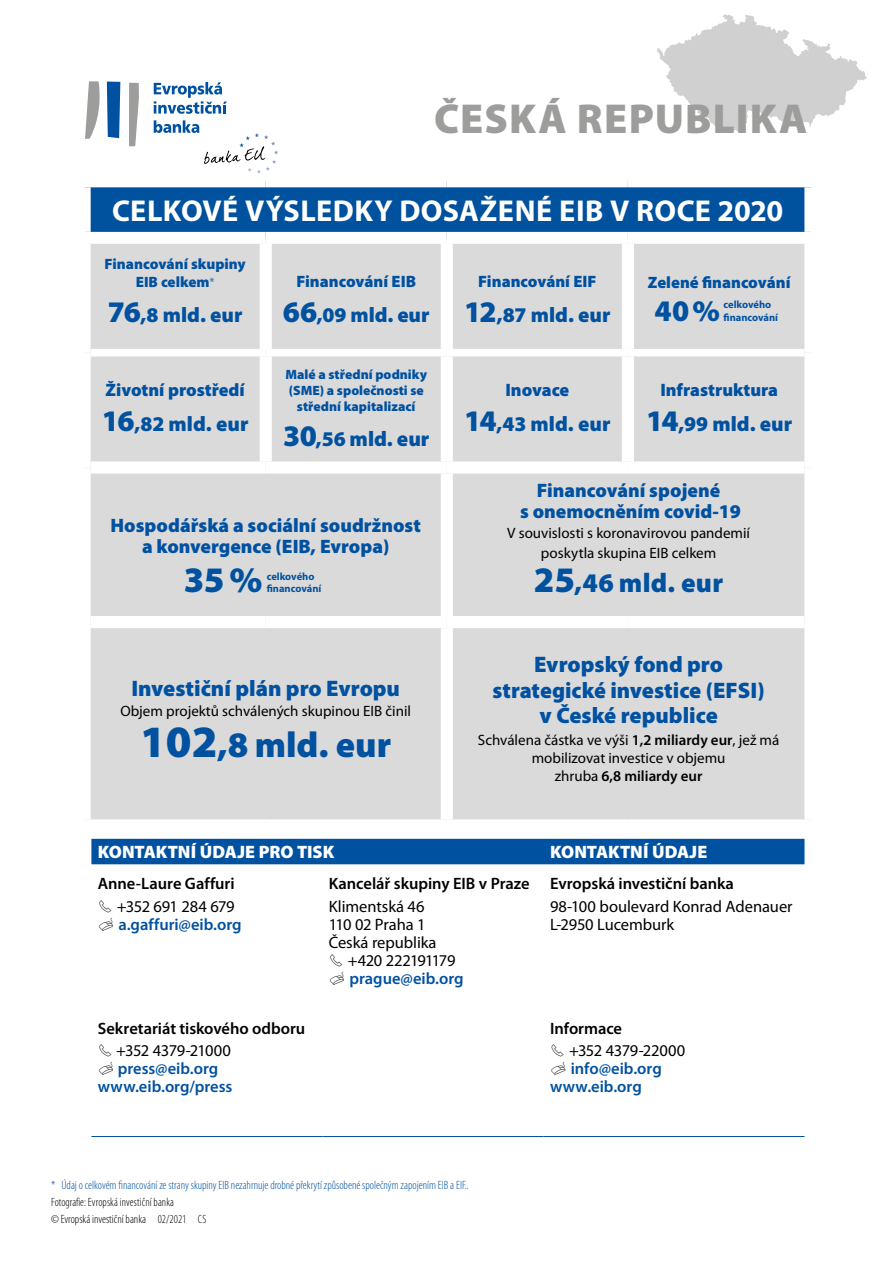
<style>
.page{position:relative;width:893px;height:1263px;background:#fff}
.page>*{position:absolute;margin:0;border:0;box-sizing:border-box;transform-origin:0 0}
.t1{font:900 42px "Myriad Pro";letter-spacing:.03em;color:#9d9d9c}
.t2{font:900 36px "Myriad Pro";color:#0051a0}
.t3{font:700 30.3px "Myriad Pro";letter-spacing:.015em;color:#fff}
.t4{font:900 30px "Myriad Pro";color:#0051a0}
.t5{font:900 27px "Myriad Pro";letter-spacing:.01em;color:#0051a0}
.t6{font:900 22.5px/25.5px "Myriad Pro";color:#0051a1;text-align:center}
.t7{font:900 21.15px "Myriad Pro";letter-spacing:-.005em;color:#0051a0}
.t8{font:900 21px "Myriad Pro";color:#0051a0}
.t9{font:900 19.5px/21px "Myriad Pro";color:#0051a1;text-align:center}
.t10{font:900 18px "Myriad Pro";color:#0051a1}
.t11{font:900 18px "Myriad Pro";letter-spacing:-.005em;color:#fff}
.t12{font:600 16.5px/18px "Myriad Pro";color:#0051a0}
.t13{font:600 16.5px "Myriad Pro";color:#000}
.t14{font:16.5px/18px "Myriad Pro";letter-spacing:-.005em;color:#000}
.t15{font:900 16.5px "Myriad Pro";color:#0051a1}
.t16{font:16.5px "Myriad Pro";letter-spacing:-.025em;color:#000}
.t17{font:15px/18px "Myriad Pro";color:#000;text-align:center}
.t18{font:900 15px/18px "Myriad Pro";color:#0051a1;text-align:center}
.t19{font:900 13.5px/16.2px "Myriad Pro";color:#0051a1;text-align:center}
.t20{font:300 condensed 12px "Myriad Pro";color:#0051a0}
.t21{font:300 condensed 12px "Myriad Pro";color:#000}
.t22{font:700 10.5px/12.6px "Myriad Pro";color:#0051a1}
.s1{font-weight:300;font-size:13.5px;color:#0051a0}
.s2{font-size:30px}
.s3{font-size:21px}
.s4{font-size:45px}
.s5{font-size:36px}
.s6{font-weight:600}
.s7{color:#000}
.s8{font-weight:400;color:#000}
</style>
<div class="page">
<svg style="left:657px;top:14px;width:210px;height:119px"></svg>
<svg style="left:85px;top:81px;width:15px;height:58px"></svg>
<svg style="left:107px;top:82px;width:13px;height:56px"></svg>
<svg style="left:129px;top:83px;width:10px;height:63px"></svg>
<svg style="left:154px;top:82px;width:73px;height:32px"></svg>
<svg style="left:154px;top:120px;width:124px;height:54px"></svg>
<div style="left:85px;top:181px;width:725px;height:57px;background:#00519e"></div>
<div style="left:91px;top:244px;width:713px;height:575px;background:#dadada"></div>
<div style="left:622px;top:244px;width:12px;height:105px;background:#fff"></div>
<div style="left:622px;top:356px;width:12px;height:105px;background:#fff"></div>
<div style="left:260px;top:244px;width:12px;height:105px;background:#fff"></div>
<div style="left:441px;top:244px;width:12px;height:105px;background:#fff"></div>
<div style="left:260px;top:356px;width:12px;height:105px;background:#fff"></div>
<div style="left:441px;top:356px;width:12px;height:105px;background:#fff"></div>
<div style="left:91px;top:461px;width:175px;height:13px;background:#fff"></div>
<div style="left:266px;top:461px;width:181px;height:13px;background:#fff"></div>
<div style="left:447px;top:461px;width:181px;height:13px;background:#fff"></div>
<div style="left:441px;top:474px;width:12px;height:142px;background:#fff"></div>
<div style="left:628px;top:461px;width:176px;height:13px;background:#fff"></div>
<div style="left:91px;top:349px;width:175px;height:7px;background:#fff"></div>
<div style="left:266px;top:349px;width:181px;height:7px;background:#fff"></div>
<div style="left:447px;top:349px;width:181px;height:7px;background:#fff"></div>
<div style="left:628px;top:349px;width:176px;height:7px;background:#fff"></div>
<div style="left:91px;top:616px;width:175px;height:12px;background:#fff"></div>
<div style="left:266px;top:616px;width:181px;height:12px;background:#fff"></div>
<div style="left:447px;top:616px;width:181px;height:12px;background:#fff"></div>
<div style="left:441px;top:628px;width:12px;height:191px;background:#fff"></div>
<div style="left:628px;top:616px;width:176px;height:12px;background:#fff"></div>
<div style="left:79px;top:175px;width:187px;height:12px;background:#fff"></div>
<div style="left:79px;top:187px;width:12px;height:45px;background:#fff"></div>
<div style="left:266px;top:175px;width:181px;height:12px;background:#fff"></div>
<div style="left:447px;top:175px;width:181px;height:12px;background:#fff"></div>
<div style="left:628px;top:175px;width:188px;height:12px;background:#fff"></div>
<div style="left:804px;top:187px;width:12px;height:45px;background:#fff"></div>
<div style="left:79px;top:232px;width:187px;height:12px;background:#fff"></div>
<div style="left:266px;top:232px;width:181px;height:12px;background:#fff"></div>
<div style="left:447px;top:232px;width:181px;height:12px;background:#fff"></div>
<div style="left:628px;top:232px;width:188px;height:12px;background:#fff"></div>
<div style="left:91px;top:839px;width:713px;height:25px;background:#0051a0"></div>
<hr style="left:91px;top:1136px;width:231px;height:1px;background:#0051a0">
<hr style="left:322px;top:1136px;width:222px;height:1px;background:#0051a0">
<hr style="left:544px;top:1136px;width:260px;height:1px;background:#0051a0">
<h1 class="t1" style="left:434px;top:95px;width:375px">ČESKÁ REPUBLIKA</h1>
<h3 class="t3" style="left:112px;top:194px;width:673px">CELKOVÉ VÝSLEDKY DOSAŽENÉ EIB V ROCE 2020</h3>
<p class="t18" style="left:105px;top:255px;width:143px">Financování skupiny<br>EIB celkem<span class="s1">*</span></p>
<h3 class="t8" style="left:108px;top:303px;width:136px"><span class="s2">76</span>,8 mld. eur</h3>
<p class="t15" style="left:296px;top:273px;width:121px">Financování EIB</p>
<h3 class="t8" style="left:283px;top:303px;width:148px"><span class="s2">66</span>,09 mld. eur</h3>
<p class="t15" style="left:478px;top:273px;width:120px">Financování EIF</p>
<h3 class="t8" style="left:464px;top:303px;width:148px"><span class="s2">12</span>,87 mld. eur</h3>
<p class="t15" style="left:648px;top:273px;width:144px">Zelené financování</p>
<h3 class="t4" style="left:654px;top:294px;width:67px">40%</h3>
<p class="t22" style="left:723px;top:298px;width:56px">celkového financování</p>
<p class="t10" style="left:106px;top:380px;width:141px">Životní prostředí</p>
<h3 class="t8" style="left:102px;top:412px;width:148px"><span class="s2">16</span>,82 mld. eur</h3>
<p class="t19" style="left:285px;top:366px;width:143px">Malé a střední podniky (SME) a společnosti se střední kapitalizací</p>
<h3 class="t7" style="left:283px;top:426px;width:148px"><span class="s2">30</span><span class="s3">,56</span> mld. eur</h3>
<h3 class="t9" style="left:111px;top:515px;width:312px">Hospodářská a sociální soudržnost a konvergence (EIB, Evropa)</h3>
<h2 class="t2" style="left:184px;top:560px;width:80px">35%</h2>
<p class="t22" style="left:267px;top:570px;width:56px">celkového financování</p>
<h3 class="t6" style="left:131px;top:676px;width:270px">Investiční plán pro Evropu</h3>
<p class="t17" style="left:120px;top:702px;width:292px">Objem projektů schválených skupinou EIB činil</p>
<h2 class="t2" style="left:140px;top:725px;width:253px"><span class="s4">102</span>,8 mld. eur</h2>
<p class="t10" style="left:505px;top:380px;width:65px">Inovace</p>
<h3 class="t8" style="left:464px;top:412px;width:148px"><span class="s2">14</span>,43 mld. eur</h3>
<p class="t10" style="left:660px;top:380px;width:119px">Infrastruktura</p>
<h3 class="t8" style="left:646px;top:412px;width:148px"><span class="s2">14</span>,99 mld. eur</h3>
<h3 class="t9" style="left:520px;top:480px;width:223px">Financování spojené<br>s onemocněním covid-19</h3>
<p class="t17" style="left:507px;top:523px;width:244px;line-height:19.6px">V souvislosti s koronavirovou pandemií poskytla skupina EIB celkem</p>
<h3 class="t5" style="left:534px;top:568px;width:191px"><span class="s5">25</span>,46 mld. eur</h3>
<h3 class="t6" style="left:492px;top:652px;width:274px">Evropský fond pro strategické investice (EFSI) v České republice</h3>
<p class="t17" style="left:478px;top:732px;width:303px">Schválena částka ve výši <span class="s6">1,2 miliardy eur</span>, jež má mobilizovat investice v objemu<br>zhruba <span class="s6">6,8 miliardy eur</span></p>
<p class="t11" style="left:98px;top:842px;width:238px">KONTAKTNÍ ÚDAJE PRO TISK</p>
<p class="t11" style="left:550px;top:842px;width:159px">KONTAKTNÍ ÚDAJE</p>
<p class="t13" style="left:98px;top:875px;width:138px">Anne-Laure Gaffuri</p>
<p class="t12" style="left:118px;top:897px;width:125px;text-indent:-21px"><span class="s7">✓</span> <span class="s8">+352 691 284 679 </span>a.gaffuri@eib.org</p>
<p class="t13" style="left:329px;top:875px;width:202px">Kancelář skupiny EIB v Praze</p>
<p class="t14" style="left:329px;top:897px;width:109px">Klimentská 46<br>110 02 Praha 1<br>Česká republika</p>
<p class="t12" style="left:349px;top:951px;width:116px;text-indent:-21px"><span class="s7">✓</span> <span class="s8">+420 222191179 </span>prague@eib.org</p>
<p class="t13" style="left:550px;top:875px;width:185px">Evropská investiční banka</p>
<p class="t14" style="left:550px;top:897px;width:244px">98-100 boulevard Konrad Adenauer<br>L-2950 Lucemburk</p>
<p class="t13" style="left:98px;top:1019px;width:209px">Sekretariát tiskového odboru</p>
<p class="t12" style="left:98px;top:1042px;width:136px;text-align:center"><span class="s7">✓</span> <span class="s8">+352 4379-21000 </span>press@eib.org www.eib.org/press</p>
<p class="t20" style="left:51px;top:1179px;width:419px">* Údaj o celkovém financování ze strany skupiny EIB nezahrnuje drobné překrytí způsobené společným zapojením EIB a EIF..</p>
<p class="t21" style="left:51px;top:1195px;width:125px">Fotografie: Evropská investiční banka</p>
<p class="t21" style="left:51px;top:1212px;width:157px">© Evropská investiční banka 02/2021 CS</p>
<p class="t13" style="left:550px;top:1019px;width:74px">Informace</p>
<p class="t16" style="left:550px;top:1042px;width:137px">✓ +352 4379-22000</p>
<p class="t12" style="left:571px;top:1060px;width:93px">info@eib.org</p>
<p class="t12" style="left:550px;top:1078px;width:93px">www.eib.org</p>
</div>
